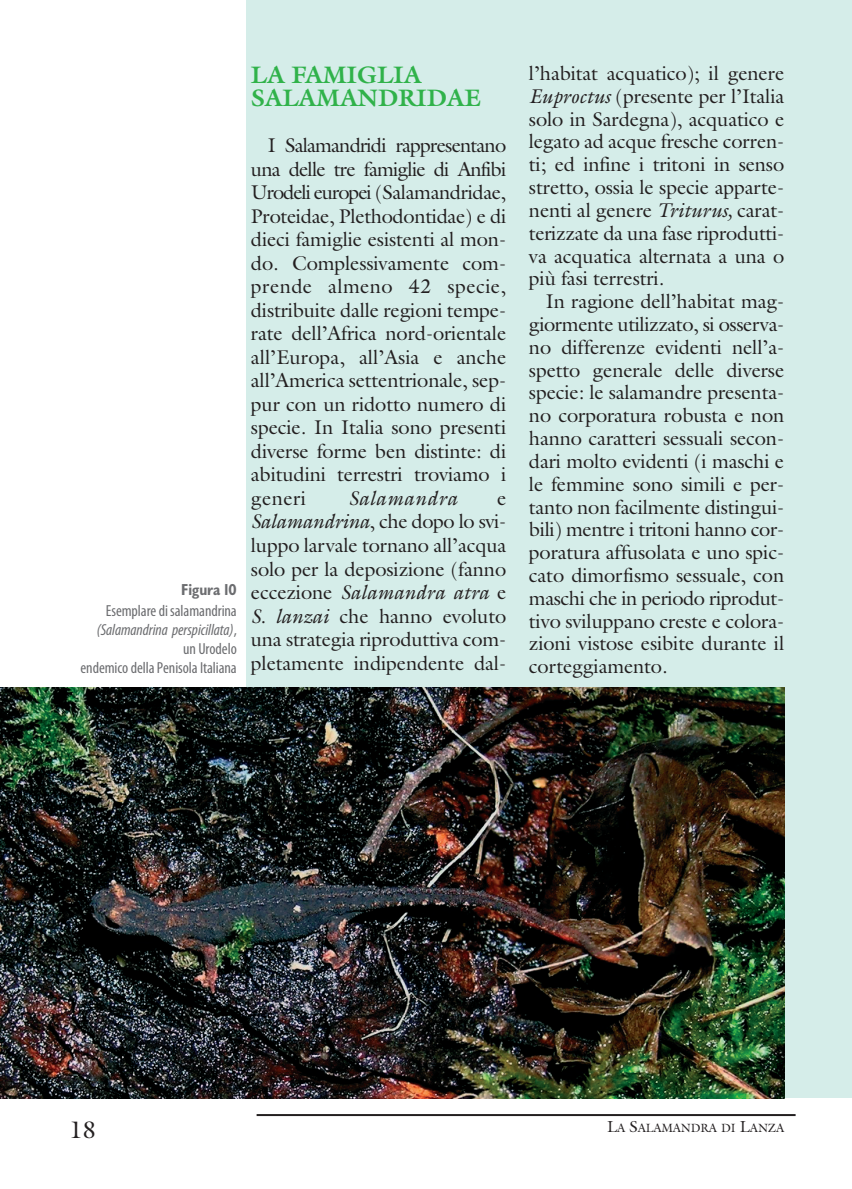
<style>
.page{position:relative;width:852px;height:1189px;background:#fff}
.page>*{position:absolute;margin:0;border:0;box-sizing:border-box;transform-origin:0 0}
.t1{font:700 24px/23px "Galliard";letter-spacing:-.005em;color:#30b24a}
.t2{font:24px "Galliard";color:#231f20}
.t3{font:20px/23.6px "Galliard";letter-spacing:-.005em;color:#231f20;text-align:justify}
.t4{font:italic 20px "Galliard";letter-spacing:.02em;color:#231f20}
.t5{font:condensed 16px/19.4px "Myriad Pro";letter-spacing:-.005em;color:#6c6d70;text-align:right}
.t6{font:12px "Galliard";letter-spacing:-.01em;color:#231f20}
.s1{font-family:"Humanist 521 BT";font-weight:700}
.s2{font-style:italic}
.s3{font-size:16px}
</style>
<div class="page">
<img style="left:0;top:0;width:851px;height:1117px">
<p class="t5" style="left:80px;top:581px;width:158px"><span class="s1">Figura 10<br></span>Esemplare di salamandrina <span class="s2">(Salamandrina perspicillata)</span>, un Urodelo<br>endemico della Penisola Italiana</p>
<p class="t1" style="left:251px;top:66px;width:232px">LA FAMIGLIA<br>SALAMANDRIDAE</p>
<p class="t3" style="left:251px;top:136px;width:257px;text-indent:17px">I Salamandridi rappresentano una delle tre famiglie di Anfibi Urodeli europei (Salamandridae, Proteidae, Plethodontidae) e di dieci famiglie esistenti al mon&shy;do. Complessivamente com&shy;prende almeno 42 specie, distribuite dalle regioni tempe&shy;rate dell’Africa nord-orientale all’Europa, all’Asia e anche all’America settentrionale, sep&shy;pur con un ridotto numero di specie. In Italia sono presenti diverse forme ben distinte: di abitudini terrestri troviamo i generi</p>
<p class="t4" style="left:348px;top:490px;width:111px">Salamandra</p>
<p class="t3" style="left:251px;top:488px;width:257px;text-indent:246px">e <span class="s2">Salamandrina</span>, che dopo lo svi&shy;luppo larvale tornano all’acqua solo per la deposizione (fanno eccezione <span class="s2">Salamandra atra</span> e <span class="s2">S. lanzai</span> che hanno evoluto una strategia riproduttiva com&shy;pletamente indipendente dal-</p>
<p class="t3" style="left:529px;top:63px;width:257px">l’habitat acquatico); il genere</p>
<p class="t3" style="left:529px;top:86px;width:257px"><span class="s2">Euproctus</span> (presente per l’Italia</p>
<p class="t3" style="left:529px;top:109px;width:257px">solo in Sardegna), acquatico e</p>
<p class="t3" style="left:529px;top:132px;width:257px">legato ad acque fresche corren-</p>
<p class="t3" style="left:529px;top:155px;width:257px">ti; ed infine i tritoni in senso</p>
<p class="t3" style="left:529px;top:177px;width:257px">stretto, ossia le specie apparte-</p>
<p class="t3" style="left:529px;top:200px;width:257px">nenti al genere <span class="s2">Triturus,</span> carat-</p>
<p class="t3" style="left:529px;top:223px;width:257px">terizzate da una fase riprodutti-</p>
<p class="t3" style="left:529px;top:246px;width:257px">va acquatica alternata a una o</p>
<p class="t3" style="left:529px;top:269px;width:137px">più fasi terrestri.</p>
<p class="t3" style="left:546px;top:291px;width:240px">In ragione dell’habitat mag-</p>
<p class="t3" style="left:529px;top:314px;width:257px">giormente utilizzato, si osserva-</p>
<p class="t3" style="left:529px;top:337px;width:257px">no differenze evidenti nell’a-</p>
<p class="t3" style="left:529px;top:360px;width:257px">spetto generale delle diverse</p>
<p class="t3" style="left:529px;top:383px;width:257px">specie: le salamandre presenta-</p>
<p class="t3" style="left:529px;top:405px;width:257px">no corporatura robusta e non</p>
<p class="t3" style="left:529px;top:428px;width:257px">hanno caratteri sessuali secon-</p>
<p class="t3" style="left:529px;top:451px;width:257px">dari molto evidenti (i maschi e</p>
<p class="t3" style="left:529px;top:474px;width:257px">le femmine sono simili e per-</p>
<p class="t3" style="left:529px;top:497px;width:257px">tanto non facilmente distingui-</p>
<p class="t3" style="left:529px;top:519px;width:257px">bili) mentre i tritoni hanno cor-</p>
<p class="t3" style="left:529px;top:542px;width:257px">poratura affusolata e uno spic-</p>
<p class="t3" style="left:529px;top:565px;width:257px">cato dimorfismo sessuale, con</p>
<p class="t3" style="left:529px;top:588px;width:257px">maschi che in periodo riprodut-</p>
<p class="t3" style="left:529px;top:611px;width:257px">tivo sviluppano creste e colora-</p>
<p class="t3" style="left:529px;top:633px;width:257px">zioni vistose esibite durante il</p>
<p class="t3" style="left:529px;top:656px;width:140px">corteggiamento.</p>
<p class="t2" style="left:69px;top:1120px;width:28px">18</p>
<p class="t6" style="left:607px;top:1123px;width:179px"><span class="s3">L</span>A <span class="s3">S</span>ALAMANDRA DI <span class="s3">L</span>ANZA</p>
</div>
